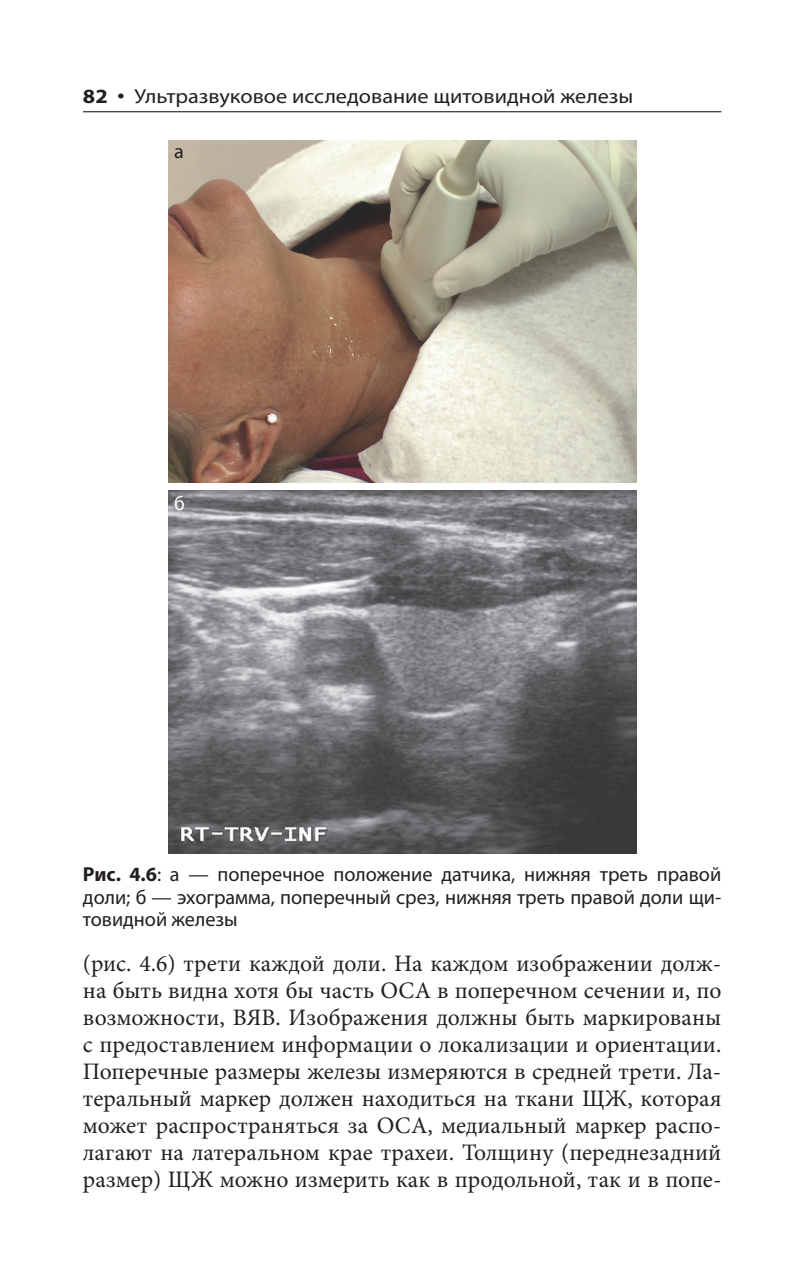
<style>
.page{position:relative;width:798px;height:1276px;background:#fff}
.page>*{position:absolute;margin:0;border:0;box-sizing:border-box;transform-origin:0 0}
.t1{font:23.62px/27px "Minion Pro";color:#231f20;text-align:justify}
.t2{font:20.25px/22.5px "Myriad Pro";color:#231f20;text-align:justify}
.t3{font:20.25px "Myriad Pro";color:#231f20;scale:1.1 1}
.t4{font:20.25px "Myriad Pro";color:#fff}
.s1{font-weight:700}
.s2{font-weight:700;font-size:27px}
</style>
<div class="page">
<hr style="left:83px;top:111px;width:638px;height:1px;background:#231f20">
<img style="left:168px;top:490px;width:468px;height:363px">
<img style="left:168px;top:140px;width:468px;height:343px">
<p class="t3" style="left:83px;top:89px;width:501px"><span class="s1">82</span> <span class="s2">∙</span> Ультразвуковое исследование щитовидной железы</p>
<p class="t2" style="left:174px;top:141px;width:11px">а</p>
<p class="t4" style="left:174px;top:495px;width:12px">б</p>
<p class="t2" style="left:83px;top:864px;width:639px"><span class="s1">Рис. 4.6</span>: a — поперечное положение датчика, нижняя треть правой доли; б — эхограмма, поперечный срез, нижняя треть правой доли щи&shy;товидной железы</p>
<p class="t1" style="left:83px;top:952px;width:639px">(рис. 4.6) трети каждой доли. На каждом изображении долж&shy;на быть видна хотя бы часть ОСА в поперечном сечении и, по возможности, ВЯВ. Изображения должны быть маркированы с предоставлением информации о локализации и ориентации.<br>Поперечные размеры железы измеряются в средней трети. Ла&shy;теральный маркер должен находиться на ткани ЩЖ, которая может распространяться за ОСА, медиальный маркер распо&shy;лагают на латеральном крае трахеи. Толщину (переднезадний размер) ЩЖ можно измерить как в продольной, так и в попе-</p>
</div>
